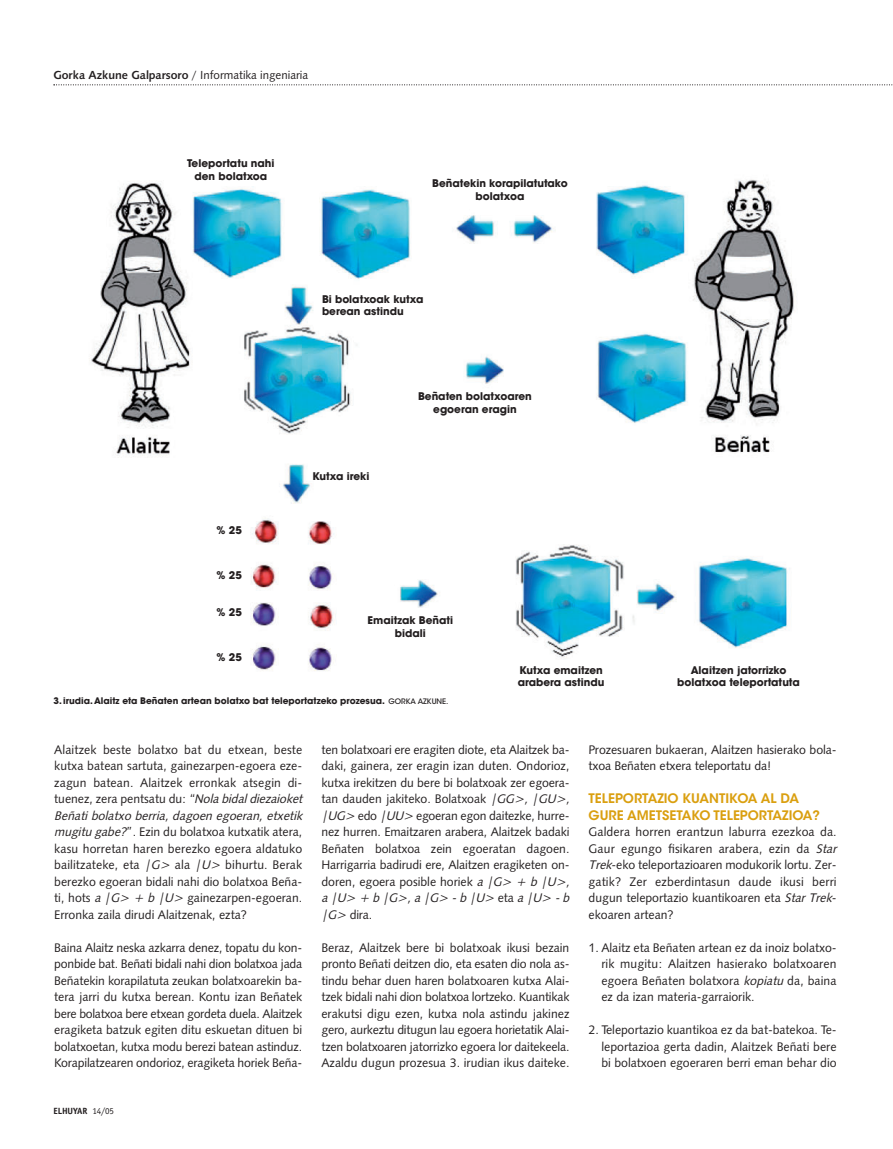
<style>
.page{position:relative;width:893px;height:1149px;background:#fff}
.page>*{position:absolute;margin:0;border:0;box-sizing:border-box;transform-origin:0 0}
.t1{font:600 13.05px/16.5px "ITC Avant Garde Std";color:#da9f0f}
.t2{font:12.45px/16.5px "Humanist 531 BT Roman A";letter-spacing:-.005em;color:#231f20}
.t3{font:11.7px "Humanist 531 BT Roman A";letter-spacing:-.005em;color:#231f20}
.t4{font:700 10.5px/12.6px "ITC Avant Garde Std";color:#231f20;text-align:center}
.t5{font:700 9px "ITC Avant Garde Std";color:#231f20}
.t6{font:700 9px "Officina Sans Std";letter-spacing:-.015em;color:#231f20}
.s1{font-family:"Humanist 531 BT Bold A"}
.s2{font-weight:500;font-size:7.5px}
.s3{font-style:italic}
.s4{font-weight:400}
</style>
<div class="page">
<svg style="left:53px;top:84px;width:840px;height:587px"></svg>
<p class="t3" style="left:54px;top:70px;width:256px"><span class="s1">Gorka Azkune Galparsoro</span> / Informatika ingeniaria</p>
<p class="t4" style="left:187px;top:158px;width:89px">Teleportatu nahi den bolatxoa</p>
<p class="t4" style="left:432px;top:178px;width:137px">Beñatekin korapilatutako bolatxoa</p>
<p class="t4" style="left:322px;top:293px;width:103px;text-align:left">Bi bolatxoak kutxa berean astindu</p>
<p class="t4" style="left:418px;top:391px;width:115px">Beñaten bolatxoaren egoeran eragin</p>
<p class="t4" style="left:217px;top:525px;width:27px">% 25</p>
<p class="t4" style="left:217px;top:570px;width:27px">% 25</p>
<p class="t4" style="left:217px;top:606px;width:27px">% 25</p>
<p class="t4" style="left:217px;top:651px;width:27px">% 25</p>
<p class="t4" style="left:313px;top:471px;width:58px">Kutxa ireki</p>
<p class="t4" style="left:368px;top:614px;width:87px">Emaitzak Beñati bidali</p>
<p class="t5" style="left:54px;top:697px;width:396px">3. irudia.Alaitz eta Beñaten artean bolatxo bat teleportatzeko prozesua. <span class="s2">GORKA AZKUNE.</span></p>
<p class="t4" style="left:518px;top:664px;width:88px;text-align:left">Kutxa emaitzen arabera astindu</p>
<p class="t4" style="left:677px;top:664px;width:124px">Alaitzen jatorrizko bolatxoa teleportatuta</p>
<p class="t2" style="left:54px;top:741px;width:252px">Alaitzek beste bolatxo bat du etxean, beste kutxa batean sartuta, gainezarpen-egoera eze&shy;zagun batean. Alaitzek erronkak atsegin di&shy;tuenez, zera pentsatu du: “<span class="s3">Nola bidaldiezaioket Beñati bolatxo berria, dagoen egoeran, etxetik mugitu gabe?</span>”. Ezin du bolatxoa kutxatik atera, kasu horretan haren berezko egoera aldatuko bailitzateke, eta <span class="s3">|G&gt;</span> ala <span class="s3">|U&gt;</span> bihurtu. Berak berezko egoeran bidali nahi dio bolatxoa Beña&shy;ti, hots <span class="s3">a |G&gt; + b |U&gt;</span>gainezarpen-egoeran.<br>Erronka zaila dirudi Alaitzenak, ezta?</p>
<p class="t2" style="left:54px;top:939px;width:250px;text-align:justify">Baina Alaitz neska azkarra denez, topatu du kon&shy;ponbide bat. Beñati bidali nahi dion bolatxoa jada Beñatekin korapilatuta zeukan bolatxoarekin ba&shy;tera jarri du kutxa berean. Kontu izan Beñatek bere bolatxoa bere etxean gordeta duela. Alaitzek eragiketa batzuk egiten ditu eskuetan dituen bi bolatxoetan, kutxa modu berezi batean astinduz.<br>Korapilatzearen ondorioz, eragiketa horiek Beña-</p>
<p class="t6" style="left:54px;top:1107px;width:62px">ELHUYAR <span class="s4">14/05</span></p>
<p class="t2" style="left:321px;top:741px;width:252px">ten bolatxoari ere eragiten diote, eta Alaitzek ba&shy;daki, gainera, zer eragin izan duten. Ondorioz, kutxa irekitzen du bere bi bolatxoak zer egoera&shy;tan dauden jakiteko. Bolatxoak <span class="s3">|GG&gt;, |GU&gt;, |UG&gt;</span>edo <span class="s3">|UU&gt;</span>egoeran egon daitezke, hurre&shy;nez hurren. Emaitzaren arabera, Alaitzek badaki Beñaten bolatxoa zein egoeratan dagoen.<br>Harrigarria badirudi ere, Alaitzen eragiketen on&shy;doren, egoera posible horiek <span class="s3">a |G&gt; + b |U&gt;, a |U&gt; + b |G&gt;,a |G&gt; -b |U&gt;</span> eta <span class="s3">a |U&gt; -b |G&gt;</span>dira.</p>
<p class="t2" style="left:321px;top:939px;width:250px;text-align:justify">Beraz, Alaitzek bere bi bolatxoak ikusi bezain pronto Beñati deitzen dio, eta esaten dio nola as&shy;tindu behar duen haren bolatxoaren kutxa Alai&shy;tzek bidali nahi dion bolatxoa lortzeko. Kuantikak erakutsi digu ezen, kutxa nola astindu jakinez gero, aurkeztu ditugun lau egoera horietatik Alai&shy;tzen bolatxoaren jatorrizko egoera lor daitekeela.<br>Azaldu dugun prozesua 3. irudian ikus daiteke.</p>
<p class="t2" style="left:589px;top:741px;width:250px">Prozesuaren bukaeran, Alaitzen hasierako bola&shy;txoa Beñaten etxera teleportatu da!</p>
<p class="t1" style="left:589px;top:791px;width:233px">TELEPORTAZIO KUANTIKOA AL DA<br>GURE AMETSETAKO TELEPORTAZIOA?</p>
<p class="t2" style="left:589px;top:824px;width:252px">Galdera horren erantzun laburra ezezkoa da.<br>Gaur egungo fisikaren arabera, ezin da <span class="s3">Star Trek</span>-eko teleportazioaren modukorik lortu. Zer&shy;gatik? Zer ezberdintasun daude ikusi berri dugun teleportazio kuantikoaren eta <span class="s3">Star Trek&shy;</span>ekoaren artean?</p>
<p class="t2" style="left:601px;top:939px;width:237px;text-align:justify;text-indent:-13px">1. Alaitz eta Beñaten artean ez da inoiz bolatxo&shy;rik mugitu: Alaitzen hasierako bolatxoaren egoera Beñaten bolatxora <span class="s3">kopiatu</span>da, baina ez da izan materia-garraiorik.</p>
<p class="t2" style="left:601px;top:1022px;width:237px;text-align:justify;text-indent:-13px">2. Teleportazio kuantikoa ez da bat-batekoa. Te&shy;leportazioa gerta dadin, Alaitzek Beñati bere bi bolatxoen egoeraren berri eman behar dio</p>
</div>
